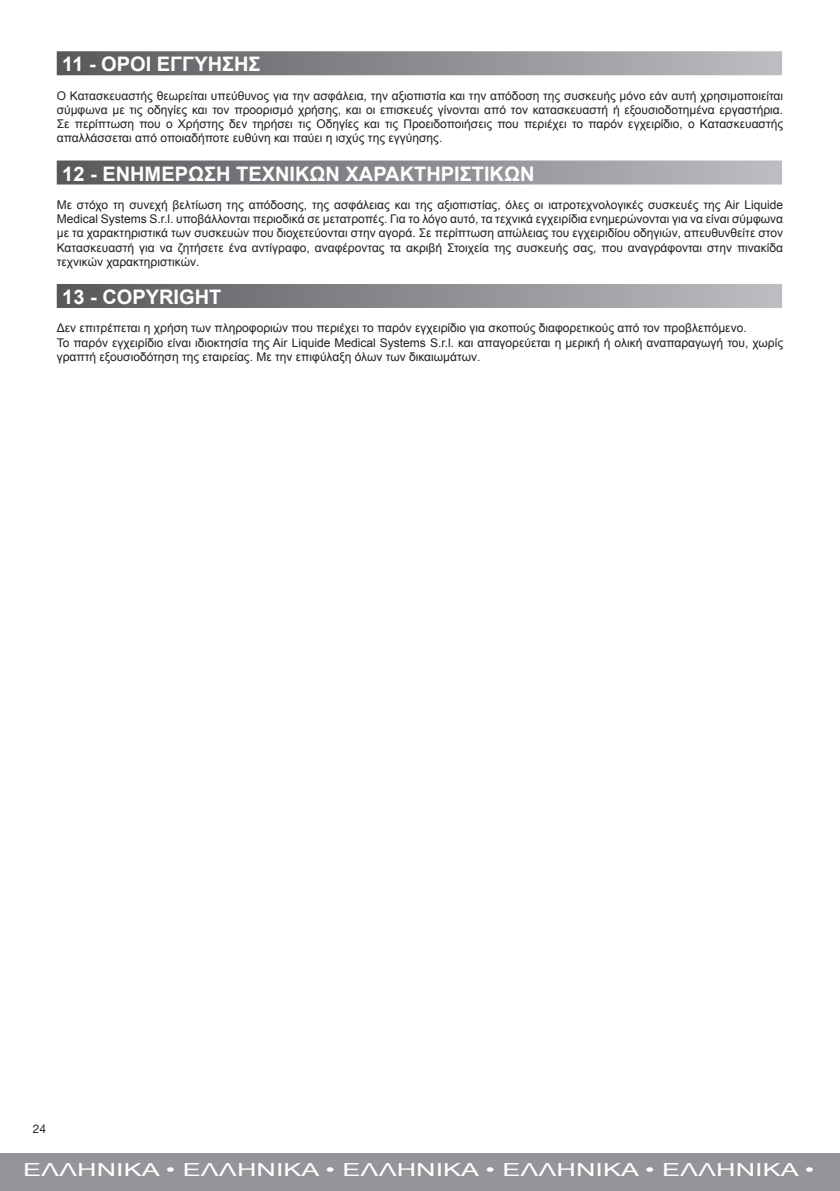
<style>
.page{position:relative;width:840px;height:1191px;background:#fff}
.page>*{position:absolute;margin:0;border:0;box-sizing:border-box;transform-origin:0 0}
.t1{font:700 20px "Arial";color:#fff}
.t2{font:18px "Arial";color:#fff;scale:1.5 1}
.t3{font:12px/14.2px "Arial";color:#231f20;text-align:justify}
.t4{font:12px "Helvetica Neue LT Std";color:#231f20}
</style>
<div class="page">
<div style="left:0;top:1153px;width:839px;height:38px;background:#939598"></div>
<div style="left:57px;top:51px;width:724px;height:24px;background:linear-gradient(to right,#58595c,#bcbec1)"></div>
<div style="left:57px;top:160px;width:724px;height:24px;background:linear-gradient(to right,#58595c,#bcbec1)"></div>
<div style="left:57px;top:284px;width:724px;height:24px;background:linear-gradient(to right,#58595c,#bcbec1)"></div>
<h1 class="t1" style="left:62px;top:51px;width:200px">11 - ΟΡΟΙ ΕΓΓΥΗΣΗΣ</h1>
<p class="t3" style="left:57px;top:88px;width:727px">Ο Κατασκευαστής θεωρείται υπεύθυνος για την ασφάλεια, την αξιοπιστία και την απόδοση της συσκευής μόνο εάν αυτή χρησιμοποιείται σύμφωνα με τις οδηγίες και τον προορισμό χρήσης, και οι επισκευές γίνονται από τον κατασκευαστή ή εξουσιοδοτημένα εργαστήρια.<br>Σε περίπτωση που ο Χρήστης δεν τηρήσει τις Οδηγίες και τις Προειδοποιήσεις που περιέχει το παρόν εγχειρίδιο, ο Κατασκευαστής απαλλάσσεται από οποιαδήποτε ευθύνη και παύει η ισχύς της εγγύησης.</p>
<h1 class="t1" style="left:62px;top:160px;width:473px">12 - ΕΝΗΜΕΡΩΣΗ ΤΕΧΝΙΚΩΝ ΧΑΡΑΚΤΗΡΙΣΤΙΚΩΝ</h1>
<p class="t3" style="left:57px;top:198px;width:727px">Με στόχο τη συνεχή βελτίωση της απόδοσης, της ασφάλειας και της αξιοπιστίας, όλες οι ιατροτεχνολογικές συσκευές της Air Liquide Medical Systems S.r.l. υποβάλλονται περιοδικά σε μετατροπές. Για το λόγο αυτό, τα τεχνικά εγχειρίδια ενημερώνονται για να είναι σύμφωνα με τα χαρακτηριστικά των συσκευών που διοχετεύονται στην αγορά. Σε περίπτωση απώλειας του εγχειριδίου οδηγιών, απευθυνθείτε στον Κατασκευαστή για να ζητήσετε ένα αντίγραφο, αναφέροντας τα ακριβή Στοιχεία της συσκευής σας, που αναγράφονται στην πινακίδα τεχνικών χαρακτηριστικών.</p>
<h1 class="t1" style="left:62px;top:283px;width:160px">13 - COPYRIGHT</h1>
<p class="t3" style="left:57px;top:321px;width:727px;text-align:left">Δεν επιτρέπεται η χρήση των πληροφοριών που περιέχει το παρόν εγχειρίδιο για σκοπούς διαφορετικούς από τον προβλεπόμενο.<br>Το παρόν εγχειρίδιο είναι ιδιοκτησία της Air Liquide Medical Systems S.r.l. και απαγορεύεται η μερική ή ολική αναπαραγωγή του, χωρίς γραπτή εξουσιοδότηση της εταιρείας. Με την επιφύλαξη όλων των δικαιωμάτων.</p>
<p class="t4" style="left:33px;top:1122px;width:15px">24</p>
<h2 class="t2" style="left:23px;top:1157px;width:528px">ΕΛΛΗΝΙΚΑ • ΕΛΛΗΝΙΚΑ • ΕΛΛΗΝΙΚΑ • ΕΛΛΗΝΙΚΑ • ΕΛΛΗΝΙΚΑ •</h2>
</div>
